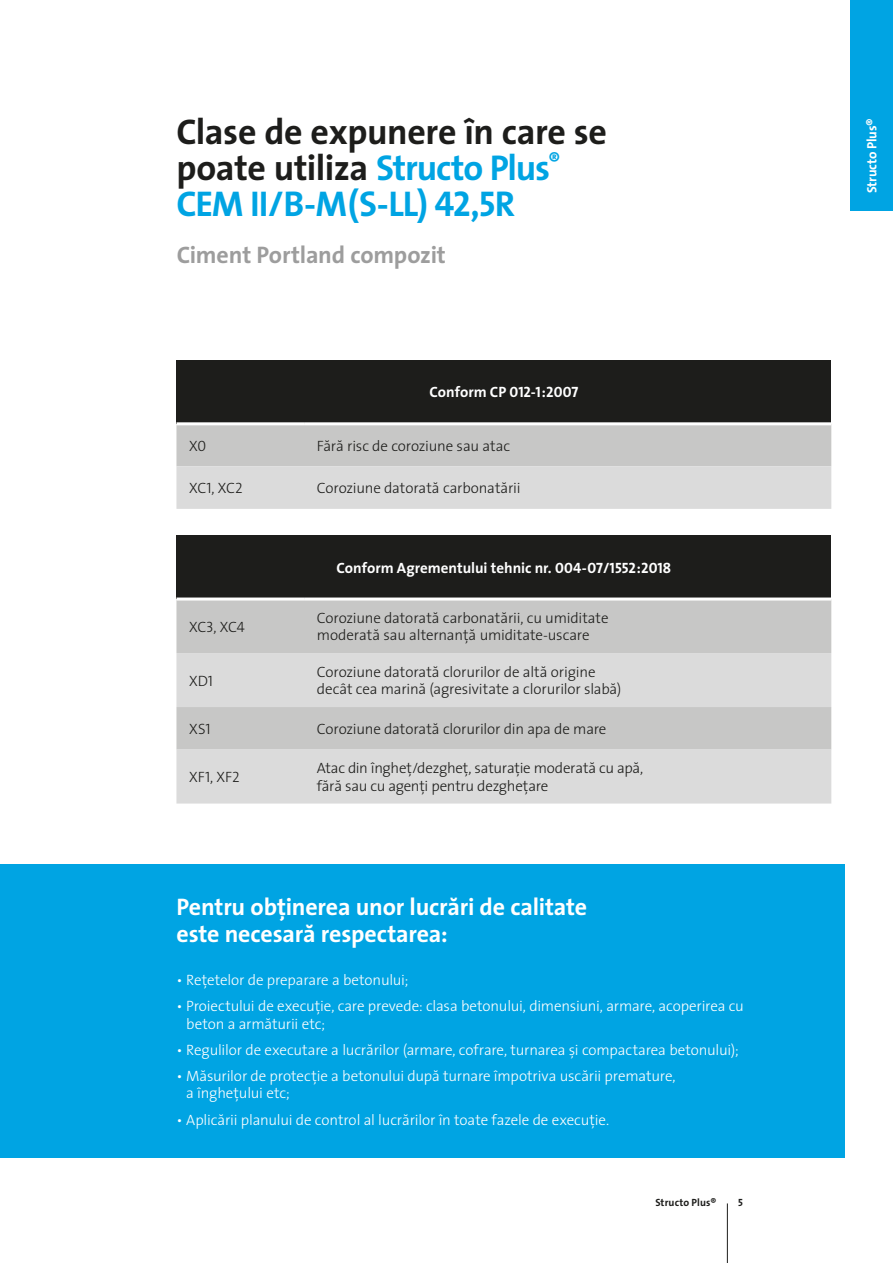
<style>
.page{position:relative;width:893px;height:1263px;background:#fff}
.page>*{position:absolute;margin:0;border:0;box-sizing:border-box;transform-origin:0 0}
.t1{font:36px/36px "The Sans R Bold";letter-spacing:-.015em;color:#1d1d1b}
.baza{font:24px "The Sans R Bold";letter-spacing:-.005em;color:#fff}
.t2{font:24px "The Sans R Bold";letter-spacing:-.01em;color:#9d9d9d}
.baza-2{font:15px/17.5px "The Sans R Light";letter-spacing:-.01em;color:#1d1d1b}
.baza-3{font:15px/17.5px "The Sans R Light";letter-spacing:-.01em;color:#fff}
.t3{font:15px "The Sans R Bold";color:#fff}
.t4{font:15px "The Sans Bold Caps";letter-spacing:-.005em;color:#fff}
.baza-4{font:15px "The Sans Light Caps";color:#1d1d1b}
.t5{font:13.5px "The Sans R Bold";letter-spacing:-.015em;color:#fff}
.t6{font:10.5px "The Sans R Bold";letter-spacing:.01em;color:#1d1d1b}
.t7{font:10.5px "The Sans Bold Caps";color:#1d1d1b}
.s1{color:#00a4e3}
.s2{font-family:"The Sans Bold Caps";color:#00a4e3}
.s3{font-family:"The Sans R Bold"}
.s4{font-family:"The Sans Light Caps"}
.s5{font-family:"The Sans Bold Caps"}
</style>
<div class="page">
<div style="left:0;top:864px;width:844px;height:293px;background:#00a4e3"></div>
<div style="left:176px;top:360px;width:655px;height:64px;background:#1d1d1b"></div>
<svg style="left:176px;top:425px;width:655px;height:84px;background:#d1d1d1"></svg>
<hr style="left:176px;top:422px;width:128px;height:3px;background:#fff">
<hr style="left:304px;top:422px;width:527px;height:3px;background:#fff">
<div style="left:176px;top:535px;width:655px;height:64px;background:#1d1d1b"></div>
<div style="left:176px;top:600px;width:655px;height:53px;background:#c7c7c6"></div>
<svg style="left:176px;top:653px;width:655px;height:150px;background:#d5d5d5"></svg>
<hr style="left:176px;top:597px;width:128px;height:3px;background:#fff">
<hr style="left:304px;top:597px;width:527px;height:3px;background:#fff">
<hr style="left:727px;top:1203px;width:1px;height:60px;background:#1d1d1b">
<div style="left:850px;top:0;width:43px;height:210px;background:#00a4e3"></div>
<p class="t1" style="left:176px;top:113px;width:432px">Clase de expunere în care se poate utiliza <span class="s1">Structo Plus</span><sup>®<br></sup><span class="s2">CEM II/B-M(S-LL) 42,5R</span></p>
<p class="t2" style="left:177px;top:234px;width:271px">Ciment Portland compozit</p>
<p class="t4" style="left:429px;top:380px;width:150px"><span class="s3">Conform</span> CP 012-1:2007</p>
<p class="baza-2" style="left:189px;top:436px;width:19px">X<span class="s4">0</span></p>
<p class="baza-2" style="left:317px;top:436px;width:195px">Fãrã risc de coroziune sau atac</p>
<p class="baza-2" style="left:189px;top:479px;width:55px">XC<span class="s4">1</span>, XC<span class="s4">2</span></p>
<p class="baza-2" style="left:317px;top:479px;width:205px">Coroziune datoratã carbonatãrii</p>
<p class="baza-2" style="left:189px;top:617px;width:57px">XC<span class="s4">3</span>, XC<span class="s4">4</span></p>
<p class="t3" style="left:336px;top:555px;width:336px">Conform Agrementului tehnic nr. <span class="s5">004-07/1552:2018</span></p>
<p class="baza-2" style="left:317px;top:608px;width:293px">Coroziune datoratã carbonatãrii, cu umiditate</p>
<p class="baza-2" style="left:317px;top:626px;width:274px">moderatã sau alternanøã umiditate-uscare</p>
<p class="baza-2" style="left:189px;top:671px;width:25px">XD<span class="s4">1</span></p>
<p class="baza-2" style="left:317px;top:662px;width:280px">Coroziune datoratã clorurilor de altã origine</p>
<p class="baza-2" style="left:317px;top:680px;width:306px">decât cea marinã (agresivitate a clorurilor slabã)</p>
<p class="baza-4" style="left:189px;top:716px;width:23px">XS1</p>
<p class="baza-2" style="left:317px;top:719px;width:291px">Coroziune datoratã clorurilor din apa de mare</p>
<p class="baza-2" style="left:189px;top:768px;width:52px">XF<span class="s4">1</span>, XF<span class="s4">2</span></p>
<p class="baza-2" style="left:317px;top:759px;width:328px">Atac din îngheø/dezgheø, saturaøie moderatã cu apã, fãrã sau cu agenøi pentru dezgheøare</p>
<p class="baza" style="left:176px;top:886px;width:412px">Pentru obøinerea unor lucrãri de calitate</p>
<p class="baza" style="left:176px;top:913px;width:273px">este necesarã respectarea:</p>
<p class="baza-3" style="left:176px;top:971px;width:233px">• Reøetelor de preparare a betonului;</p>
<p class="baza-3" style="left:186px;top:997px;width:559px;text-indent:-10px">• Proiectului de execuøie, care prevede: clasa betonului, dimensiuni, armare, acoperirea cu beton a armãturii etc;</p>
<p class="baza-3" style="left:176px;top:1040px;width:564px">• Regulilor de executare a lucrãrilor (armare, cofrare, turnarea æi compactarea betonului);</p>
<p class="baza-3" style="left:186px;top:1066px;width:491px;text-indent:-10px">• Mãsurilor de protecøie a betonului dupã turnare împotriva uscãrii premature, a îngheøului etc;</p>
<p class="baza-3" style="left:176px;top:1110px;width:434px">• Aplicãrii planului de control al lucrãrilor în toate fazele de execuøie.</p>
<p class="t6" style="left:655px;top:1194px;width:63px">Structo Plus®</p>
<p class="t7" style="left:738px;top:1194px;width:6px">5</p>
<p class="t5" style="left:861px;top:193px;width:76px;rotate:-90deg">Structo Plus®</p>
</div>
